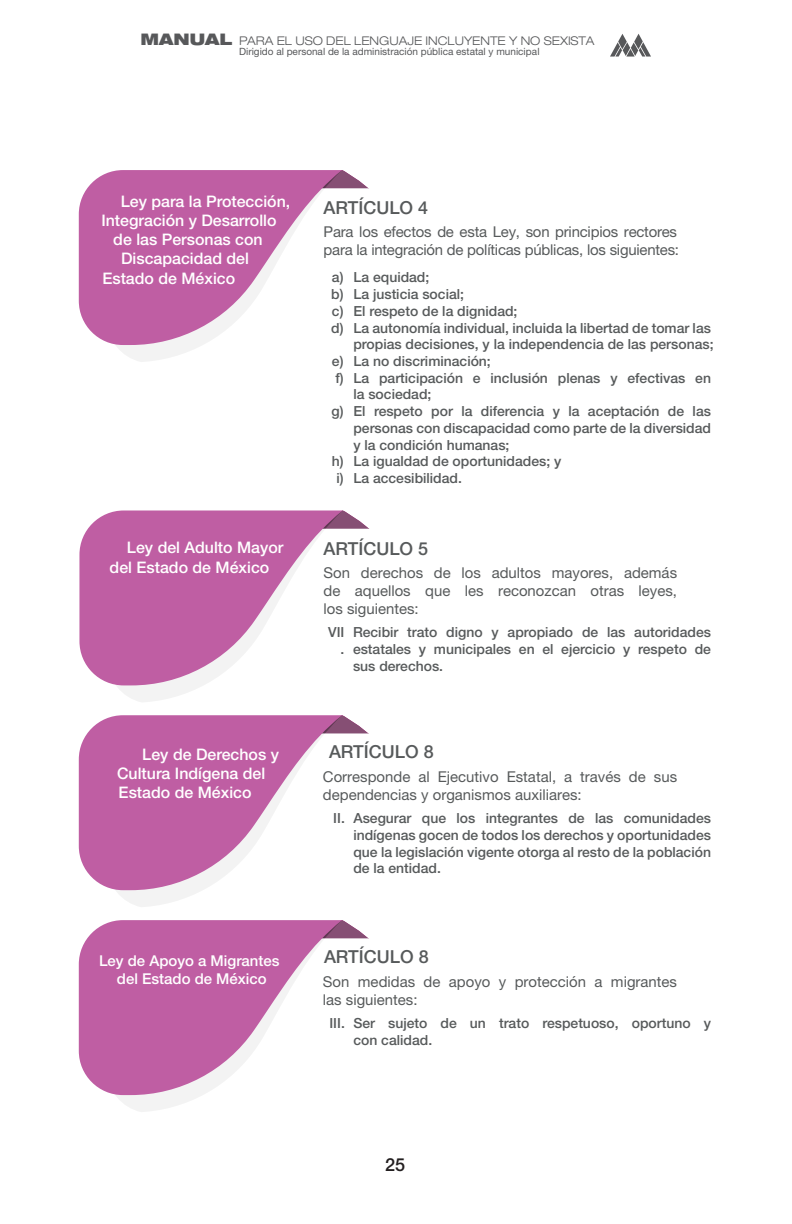
<style>
.page{position:relative;width:792px;height:1224px;background:#fff}
.page>*{position:absolute;margin:0;border:0;box-sizing:border-box;transform-origin:0 0}
.t1{font:500 18px "Helvetica Neue LT Pro";color:#575a5b}
.t2{font:500 18px "Helvetica Neue LT Pro";color:#231f20}
.t3{font:500 16px/19.2px "Helvetica Neue LT Pro";color:#fff}
.t4{font:15px/18px "Helvetica Neue LT Pro";color:#575a5b}
.t5{font:500 15px/18px "Helvetica Neue LT Pro";color:#fff;text-align:center}
.t6{font:500 14px/16.8px "Helvetica Neue LT Pro";color:#575a5b;text-align:justify}
.t7{font:300 expanded 12px "Helvetica Neue LT Std";color:#57585a}
.t8{font:10px "Helvetica Neue LT Pro";color:#57585a}
.s1{font-weight:900;font-size:16px}
</style>
<div class="page">
<svg style="left:610px;top:34px;width:41px;height:23px"></svg>
<svg style="left:116px;top:715px;width:253px;height:192px"></svg>
<svg style="left:79px;top:715px;width:263px;height:175px;fill:#bf5ea3"></svg>
<svg style="left:116px;top:920px;width:253px;height:192px"></svg>
<svg style="left:79px;top:920px;width:263px;height:175px;fill:#bf5ea3"></svg>
<svg style="left:116px;top:170px;width:253px;height:192px"></svg>
<svg style="left:79px;top:170px;width:263px;height:175px;fill:#bf5ea3"></svg>
<svg style="left:116px;top:510px;width:254px;height:192px"></svg>
<svg style="left:79px;top:510px;width:264px;height:175px;fill:#bf5ea3"></svg>
<p class="t7" style="left:141px;top:34px;width:455px"><span class="s1">MANUAL</span> PARA EL USO DEL LENGUAJE INCLUYENTE Y NO SEXISTA</p>
<p class="t8" style="left:239px;top:45px;width:302px">Dirigido al personal de la administración pública estatal y municipal</p>
<p class="t3" style="left:121px;top:192px;width:171px">Ley para la Protección,</p>
<p class="t3" style="left:101px;top:211px;width:177px">Integración y Desarrollo</p>
<p class="t3" style="left:113px;top:230px;width:151px">de las Personas con</p>
<p class="t3" style="left:121px;top:249px;width:129px">Discapacidad del</p>
<p class="t3" style="left:102px;top:268px;width:134px">Estado de México</p>
<p class="t3" style="left:110px;top:538px;width:175px;text-indent:17px">Ley del Adulto Mayor del Estado de México</p>
<p class="t3" style="left:117px;top:745px;width:163px;text-indent:25px">Ley de Derechos y<br>Cultura Indígena del<br>Estado de México</p>
<p class="t5" style="left:99px;top:952px;width:182px">Ley de Apoyo a Migrantes del Estado de México</p>
<p class="t1" style="left:324px;top:197px;width:106px">ARTÍCULO 4</p>
<p class="t4" style="left:324px;top:223px;width:357px">Para los efectos de esta Ley, son principios rectores para la integración de políticas públicas, los siguientes:</p>
<p class="t6" style="left:331px;top:269px;width:14px">a) b) c) d)</p>
<p class="t6" style="left:332px;top:352px;width:13px">e) f)</p>
<p class="t6" style="left:331px;top:403px;width:14px">g)</p>
<p class="t6" style="left:332px;top:453px;width:13px;text-align:center">h) i)</p>
<p class="t6" style="left:353px;top:269px;width:362px;text-align:left">La equidad;<br>La justicia social;<br>El respeto de la dignidad;<br>La autonomía individual, incluida la libertad de tomar las propias decisiones, y la independencia de las personas; La no discriminación;<br>La participación e inclusión plenas y efectivas en la sociedad;<br>El respeto por la diferencia y la aceptación de las personas con discapacidad como parte de la diversidad y la condición humanas;<br>La igualdad de oportunidades; y<br>La accesibilidad.</p>
<p class="t1" style="left:324px;top:538px;width:106px">ARTÍCULO 5</p>
<p class="t4" style="left:324px;top:563px;width:355px;text-align:justify">Son derechos de los adultos mayores, además de aquellos que les reconozcan otras leyes, los siguientes:</p>
<p class="t6" style="left:328px;top:624px;width:18px;text-align:right">VII .</p>
<p class="t6" style="left:353px;top:624px;width:360px">Recibir trato digno y apropiado de las autoridades estatales y municipales en el ejercicio y respeto de sus derechos.</p>
<p class="t1" style="left:329px;top:741px;width:106px">ARTÍCULO 8</p>
<p class="t4" style="left:323px;top:768px;width:356px">Corresponde al Ejecutivo Estatal, a través de sus dependencias y organismos auxiliares:</p>
<p class="t6" style="left:333px;top:810px;width:13px">II.</p>
<p class="t6" style="left:353px;top:810px;width:359px">Asegurar que los integrantes de las comunidades indígenas gocen de todos los derechos y oportunidades que la legislación vigente otorga al resto de la población de la entidad.</p>
<p class="t1" style="left:324px;top:946px;width:106px">ARTÍCULO 8</p>
<p class="t4" style="left:323px;top:973px;width:356px">Son medidas de apoyo y protección a migrantes las siguientes:</p>
<p class="t6" style="left:329px;top:1014px;width:17px">III.</p>
<p class="t6" style="left:353px;top:1014px;width:359px">Ser sujeto de un trato respetuoso, oportuno y con calidad.</p>
<p class="t2" style="left:385px;top:1154px;width:22px">25</p>
</div>
